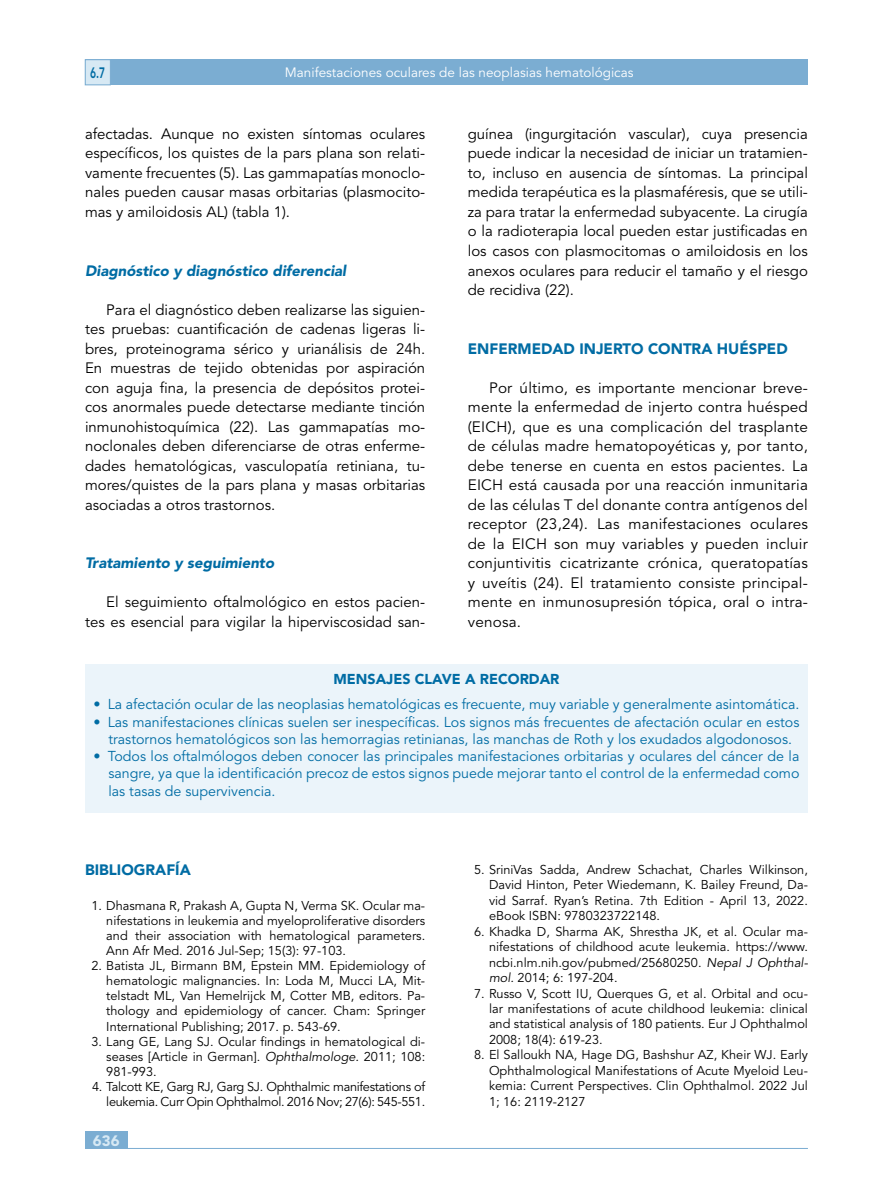
<style>
.page{position:relative;width:893px;height:1191px;background:#fff}
.page>*{position:absolute;margin:0;border:0;box-sizing:border-box;transform-origin:0 0}
.Texto_base{font:15px/19.5px "Avenir LT Std";color:#000;text-align:justify}
.Ladillo_2{font:italic 900 15px "Avenir LT Std";color:#006ca4}
.Ladillo_1{font:900 15px "Avenir LT Std";color:#006ca4}
.t1{font:900 15px "Avenir LT Std";color:#d7e9f4}
.t2{font:800 15px "Avenir LT Std";color:#006ca4;scale:.68 1}
.t3{font:14.25px/17.2px "Avenir LT Std";color:#006ca4;text-align:center}
.Titulo_Puntos_Clave{font:900 14.25px "Avenir LT Std";color:#006ca4}
.t4{font:13.5px "Avenir LT Std";color:#fff}
.t5{font:12.75px/15.5px "Avenir LT Std";color:#000;text-align:justify}
.t6{font:12.75px/15.1px "Avenir LT Std";letter-spacing:-.025em;color:#000;text-align:right}
.s1{font-style:italic}
</style>
<div class="page">
<div style="left:85px;top:1131px;width:43px;height:17px;background:#7badd2"></div>
<div style="left:85px;top:60px;width:723px;height:25px;background:#7badd2"></div>
<div style="left:85px;top:60px;width:26px;height:25px;background:#d7e9f4;border:1px solid #7badd2"></div>
<hr style="left:85px;top:1148px;width:723px;height:1px;background:#7badd2">
<div style="left:85px;top:664px;width:723px;height:149px;background:#ebf4fa"></div>
<p class="t2" style="left:90px;top:64px;width:24px">6.7</p>
<p class="t4" style="left:285px;top:65px;width:350px">Manifestaciones oculares de las neoplasias hematológicas</p>
<p class="Texto_base" style="left:85px;top:124px;width:342px">afectadas. Aunque no existen síntomas oculares específicos, los quistes de la pars plana son relati&shy;vamente frecuentes (5). Las gammapatías monoclo&shy;nales pueden causar masas orbitarias (plasmocito&shy;mas y amiloidosis AL) (tabla 1).</p>
<p class="Ladillo_2" style="left:85px;top:261px;width:263px">Diagnóstico y diagnóstico diferencial</p>
<p class="Texto_base" style="left:85px;top:300px;width:342px;text-indent:21px">Para el diagnóstico deben realizarse las siguien&shy;tes pruebas: cuantificación de cadenas ligeras li&shy;bres, proteinograma sérico y urianálisis de 24h.<br>En muestras de tejido obtenidas por aspiración con aguja fina, la presencia de depósitos protei&shy;cos anormales puede detectarse mediante tinción inmunohistoquímica (22). Las gammapatías mo&shy;noclonales deben diferenciarse de otras enferme&shy;dades hematológicas, vasculopatía retiniana, tu&shy;mores/quistes de la pars plana y masas orbitarias asociadas a otros trastornos.</p>
<p class="Ladillo_2" style="left:85px;top:554px;width:191px">Tratamiento y seguimiento</p>
<p class="Texto_base" style="left:85px;top:592px;width:342px;text-align:right">El seguimiento oftalmológico en estos pacien&shy;tes es esencial para vigilar la hiperviscosidad san-</p>
<p class="Texto_base" style="left:468px;top:124px;width:342px">guínea (ingurgitación vascular), cuya presencia puede indicar la necesidad de iniciar un tratamien&shy;to, incluso en ausencia de síntomas. La principal medida terapéutica es la plasmaféresis, que se utili&shy;za para tratar la enfermedad subyacente. La cirugía o la radioterapia local pueden estar justificadas en los casos con plasmocitomas o amiloidosis en los anexos oculares para reducir el tamaño y el riesgo de recidiva (22).</p>
<p class="Ladillo_1" style="left:468px;top:339px;width:321px">ENFERMEDAD INJERTO CONTRA HUÉSPED</p>
<p class="Texto_base" style="left:468px;top:378px;width:342px;text-indent:21px">Por último, es importante mencionar breve&shy;mente la enfermedad de injerto contra huésped (EICH), que es una complicación del trasplante de células madre hematopoyéticas y, por tanto, debe tenerse en cuenta en estos pacientes. La EICH está causada por una reacción inmunitaria de las células T del donante contra antígenos del receptor (23,24). Las manifestaciones oculares de la EICH son muy variables y pueden incluir conjuntivitis cicatrizante crónica, queratopatías y uveítis (24). El tratamiento consiste principal&shy;mente en inmunosupresión tópica, oral o intra&shy;venosa.</p>
<p class="Titulo_Puntos_Clave" style="left:333px;top:670px;width:228px">MENSAJES CLAVE A RECORDAR</p>
<p class="t3" style="left:94px;top:696px;width:707px">• La afectación ocular de las neoplasias hematológicas es frecuente, muy variable y generalmente asintomática.</p>
<p class="t3" style="left:94px;top:713px;width:707px">• Las manifestaciones clínicas suelen ser inespecíficas. Los signos más frecuentes de afectación ocular en estos trastornos hematológicos son las hemorragias retinianas, las manchas de Roth y los exudados algodonosos.</p>
<p class="t3" style="left:108px;top:748px;width:693px;text-align:justify;text-indent:-15px">• Todos los oftalmólogos deben conocer las principales manifestaciones orbitarias y oculares del cáncer de la sangre, ya que la identificación precoz de estos signos puede mejorar tanto el control de la enfermedad como las tasas de supervivencia.</p>
<p class="Ladillo_1" style="left:85px;top:861px;width:107px">BIBLIOGRAFÍA</p>
<p class="t5" style="left:106px;top:898px;width:320px;line-height:15px;text-indent:-15px">1. Dhasmana R, Prakash A, Gupta N, Verma SK. Ocular ma&shy;nifestations in leukemia and myeloproliferative disorders and their association with hematological parameters.<br>Ann Afr Med. 2016 Jul-Sep; 15(3): 97-103.</p>
<p class="t5" style="left:106px;top:958px;width:320px;line-height:15px;text-indent:-15px">2. Batista JL, Birmann BM, Epstein MM. Epidemiology of hematologic malignancies. In: Loda M, Mucci LA, Mit&shy;telstadt ML, Van Hemelrijck M, Cotter MB, editors. Pa&shy;thology and epidemiology of cancer. Cham: Springer International Publishing; 2017. p. 543-69.</p>
<p class="t5" style="left:106px;top:1034px;width:320px;line-height:15px;text-indent:-15px">3. Lang GE, Lang SJ. Ocular findings in hematological di&shy;seases [Article in German]. <span class="s1">Ophthalmologe.</span> 2011; 108:<br>981-993.</p>
<p class="t6" style="left:92px;top:1079px;width:335px">4. Talcott KE, Garg RJ, Garg SJ. Ophthalmic manifestations of leukemia. Curr Opin Ophthalmol. 2016 Nov; 27(6): 545-551.</p>
<p class="t1" style="left:93px;top:1131px;width:28px">636</p>
<p class="t5" style="left:489px;top:862px;width:320px;text-indent:-15px">5. SriniVas Sadda, Andrew Schachat, Charles Wilkinson, David Hinton, Peter Wiedemann, K. Bailey Freund, Da&shy;vid Sarraf. Ryan’s Retina. 7th Edition - April 13, 2022. eBook ISBN: 9780323722148.</p>
<p class="t5" style="left:489px;top:923px;width:320px;text-indent:-15px">6. Khadka D, Sharma AK, Shrestha JK, et al. Ocular ma&shy;nifestations of childhood acute leukemia. https://www. ncbi.nlm.nih.gov/pubmed/25680250. <span class="s1">Nepal J Ophthal&shy;mol.</span> 2014; 6: 197-204.</p>
<p class="t5" style="left:489px;top:985px;width:320px;text-indent:-15px">7. Russo V, Scott IU, Querques G, et al. Orbital and ocu&shy;lar manifestations of acute childhood leukemia: clinical and statistical analysis of 180 patients. Eur J Ophthalmol 2008; 18(4): 619-23.</p>
<p class="t5" style="left:489px;top:1047px;width:320px;text-indent:-15px">8. El Salloukh NA, Hage DG, Bashshur AZ, Kheir WJ. Early Ophthalmological Manifestations of Acute Myeloid Leu&shy;kemia: Current Perspectives. Clin Ophthalmol. 2022 Jul 1; 16: 2119-2127</p>
</div>
